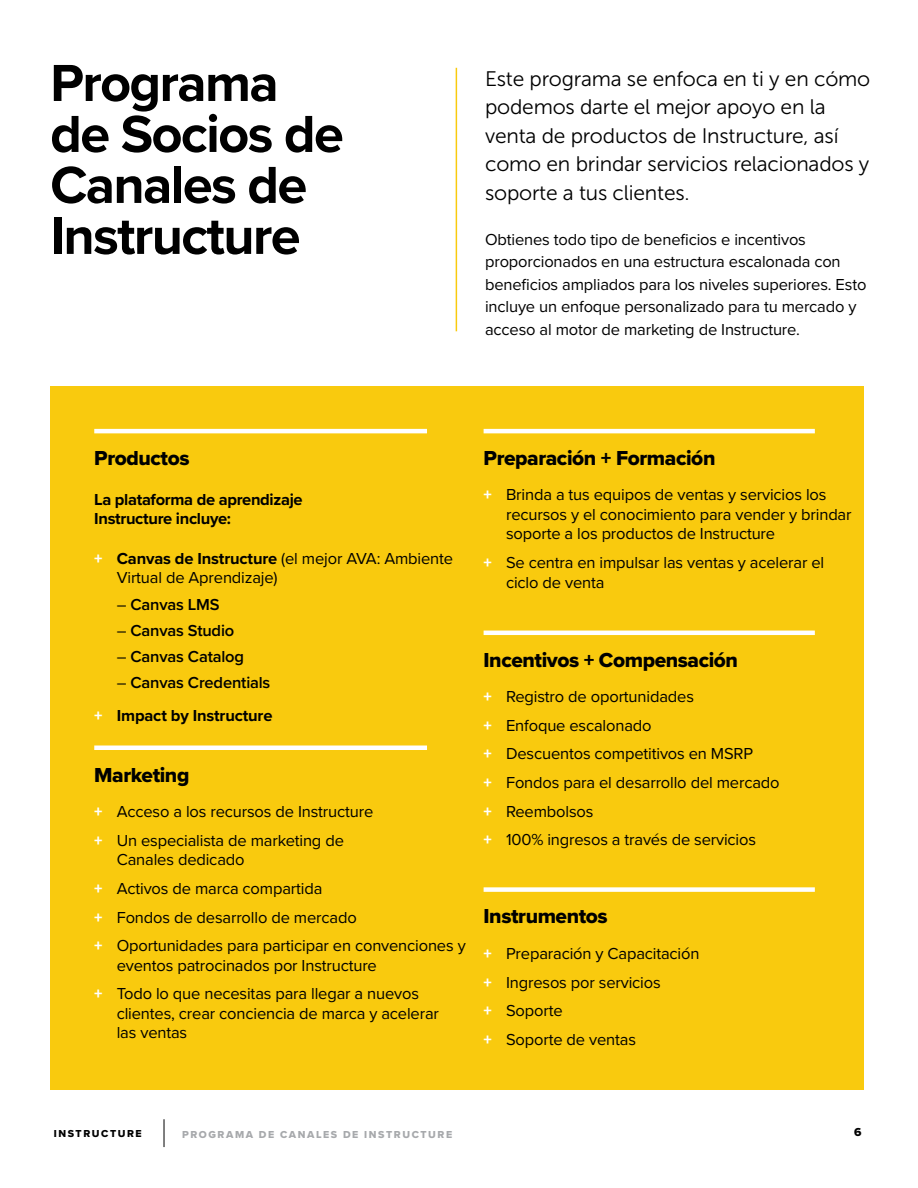
<style>
.page{position:relative;width:918px;height:1188px;background:#fff}
.page>*{position:absolute;margin:0;border:0;box-sizing:border-box;transform-origin:0 0}
.t1{font:700 54px/51px "Proxima Nova";letter-spacing:-.03em;color:#000}
.t2{font:21px/28.5px "Museo Sans 300";letter-spacing:-.01em;color:#000}
.t3{font:21px "Proxima Nova Extrabld";letter-spacing:-.02em;color:#000}
.t4{font:16.5px/28.7px "Proxima Nova";letter-spacing:-.01em;color:#000}
.t5{font:700 16.5px/19.5px "Proxima Nova";letter-spacing:-.02em;color:#000}
.t6{font:600 16.5px "Proxima Nova";letter-spacing:-.01em;color:#000}
.t7{font:12px "Proxima Nova Extrabld";color:#000}
.t8{font:10.5px "Proxima Nova Extrabld";letter-spacing:.15em;color:#a7a9ac}
.t9{font:10.5px "Proxima Nova Extrabld";letter-spacing:.15em;color:#000}
.s1{font-family:"Proxima Nova Extrabld";color:#fff}
.s2{font-weight:700}
.s3{font-weight:400}
.s4{font-weight:600}
.s5{font-family:"Proxima Nova Extrabld";font-weight:400;color:#fff}
</style>
<div class="page">
<svg style="left:164px;top:1119px;width:1px;height:28px"></svg>
<div style="left:50px;top:386px;width:814px;height:704px;background:#f9ca0e"></div>
<hr style="left:94px;top:429px;width:333px;height:4px;background:#fff">
<hr style="left:484px;top:631px;width:331px;height:4px;background:#fff">
<div style="left:484px;top:887px;width:331px;height:5px;background:#fff"></div>
<hr style="left:484px;top:429px;width:331px;height:4px;background:#fff">
<hr style="left:94px;top:746px;width:333px;height:4px;background:#fff">
<hr style="left:456px;top:68px;width:1px;height:263px;background:#f9ca0e">
<h1 class="t1" style="left:50px;top:56px;width:295px">Programa de Socios de<br>Canales de<br>Instructure</h1>
<p class="t2" style="left:485px;top:64px;width:387px">Este programa se enfoca en ti y en cómo podemos darte el mejor apoyo en la venta de productos de Instructure, así como en brindar servicios relacionados y soporte a tus clientes.</p>
<p class="t4" style="left:485px;top:227px;width:383px;line-height:22.5px">Obtienes todo tipo de beneficios e incentivos proporcionados en una estructura escalonada con beneficios ampliados para los niveles superiores. Esto incluye un enfoque personalizado para tu mercado y acceso al motor de marketing de Instructure.</p>
<p class="t3" style="left:94px;top:442px;width:97px">Productos</p>
<p class="t5" style="left:94px;top:489px;width:210px">La plataforma de aprendizaje<br>Instructure incluye:</p>
<p class="t4" style="left:117px;top:548px;width:338px;line-height:19.5px;text-indent:-23px"><span class="s1">+</span> <span class="s2">Canvas de Instructure</span> (el mejor AVA: Ambiente<br>Virtual de Aprendizaje)</p>
<p class="t6" style="left:117px;top:592px;width:104px"><span class="s3">–</span> Canvas LMS</p>
<p class="t6" style="left:117px;top:618px;width:119px"><span class="s3">–</span> Canvas Studio</p>
<p class="t6" style="left:117px;top:644px;width:129px"><span class="s3">–</span> Canvas Catalog</p>
<p class="t5" style="left:94px;top:666px;width:180px;line-height:33px;text-align:right"><span class="s3">–</span> <span class="s4">Canvas Credentials<br></span><span class="s5">+</span> Impact by Instructure</p>
<p class="t3" style="left:94px;top:759px;width:97px">Marketing</p>
<p class="t4" style="left:94px;top:796px;width:281px"><span class="s1">+</span> Acceso a los recursos de Instructure <span class="s1">+</span> Un especialista de marketing de</p>
<p class="t4" style="left:94px;top:845px;width:373px;text-indent:23px">Canales dedicado<br><span class="s1">+</span> Activos de marca compartida<br><span class="s1">+</span> Fondos de desarrollo de mercado<br><span class="s1">+</span> Oportunidades para participar en convenciones y</p>
<p class="t4" style="left:94px;top:950px;width:326px;text-indent:23px">eventos patrocinados por Instructure<br><span class="s1">+</span> Todo lo que necesitas para llegar a nuevos</p>
<p class="t4" style="left:117px;top:1003px;width:324px;line-height:19.5px">clientes, crear conciencia de marca y acelerar las ventas</p>
<p class="t3" style="left:484px;top:442px;width:233px">Preparación + Formación</p>
<p class="t4" style="left:506px;top:484px;width:347px;line-height:19.5px;text-indent:-23px"><span class="s1">+</span> Brinda a tus equipos de ventas y servicios los recursos y el conocimiento para vender y brindar soporte a los productos de Instructure</p>
<p class="t4" style="left:506px;top:552px;width:320px;line-height:19.5px;text-indent:-23px"><span class="s1">+</span> Se centra en impulsar las ventas y acelerar el ciclo de venta</p>
<p class="t3" style="left:484px;top:644px;width:256px">Incentivos + Compensación</p>
<p class="t4" style="left:484px;top:681px;width:298px"><span class="s1">+</span> Registro de oportunidades<br><span class="s1">+</span> Enfoque escalonado<br><span class="s1">+</span> Descuentos competitivos en MSRP<br><span class="s1">+</span> Fondos para el desarrollo del mercado <span class="s1">+</span> Reembolsos<br><span class="s1">+</span> 100% ingresos a través de servicios</p>
<p class="t3" style="left:484px;top:901px;width:126px">Instrumentos</p>
<p class="t4" style="left:484px;top:938px;width:217px"><span class="s1">+</span> Preparación y Capacitación <span class="s1">+</span> Ingresos por servicios<br><span class="s1">+</span> Soporte<br><span class="s1">+</span> Soporte de ventas</p>
<p class="t9" style="left:54px;top:1126px;width:90px">INSTRUCTURE</p>
<p class="t8" style="left:182px;top:1127px;width:272px">PROGRAMA DE CANALES DE INSTRUCTURE</p>
<p class="t7" style="left:854px;top:1123px;width:9px">6</p>
</div>
